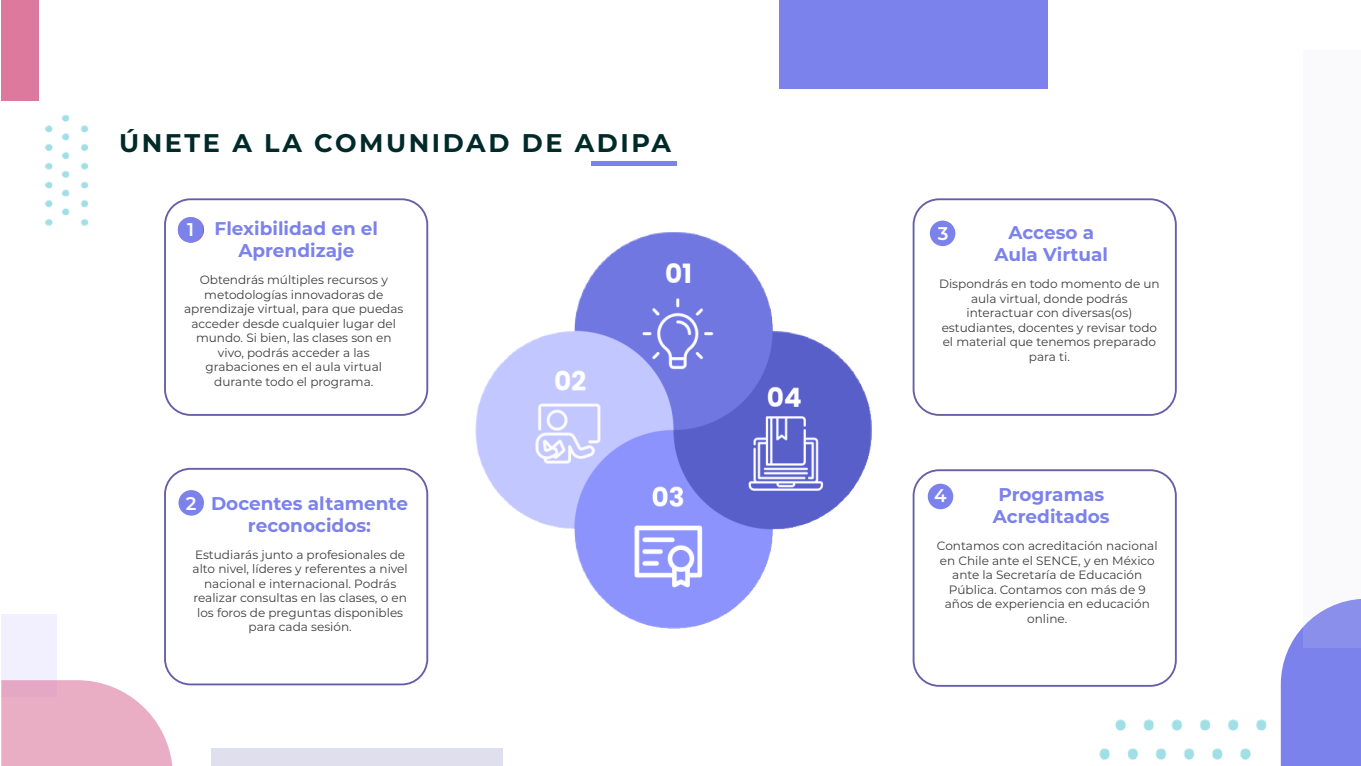
<style>
.page{position:relative;width:1361px;height:766px;background:#fff}
.page>*{position:absolute;margin:0;border:0;box-sizing:border-box;transform-origin:0 0}
.t1{font:700 25.5px "Montserrat";letter-spacing:.1em;color:#002a29}
.t2{font:700 18.5px/22px "Montserrat";color:#7c82eb;text-align:center}
.t3{font:600 18.25px "Montserrat";color:#fff}
.t4{font:12px/14.5px "Montserrat";color:#3d3d3d;text-align:center}
</style>
<div class="page">
<div style="left:912px;top:469px;width:264px;height:217px;border:2px solid #655fa7;border-radius:26px"></div>
<div style="left:178px;top:490px;width:26px;height:25px;background:#7c82eb;border-radius:50%"></div>
<div style="left:164px;top:467px;width:264px;height:218px;border:2px solid #655fa7;border-radius:26px"></div>
<div style="left:927px;top:483px;width:26px;height:26px;background:#7c82eb;border-radius:50%"></div>
<div style="left:930px;top:220px;width:25px;height:26px;background:#7c82eb;border-radius:50%"></div>
<div style="left:912px;top:198px;width:264px;height:218px;border:2px solid #655fa7;border-radius:26px"></div>
<img style="left:1099px;top:719px;width:167px;height:41px">
<img style="left:45px;top:115px;width:43px;height:110px">
<img style="left:178px;top:217px;width:25px;height:25px">
<div style="left:178px;top:217px;width:25px;height:25px;background:#7c82eb;border-radius:50%"></div>
<img style="left:475px;top:232px;width:396px;height:396px">
<div style="left:1280px;top:627px;width:81px;height:138px;background:#7c82eb"></div>
<svg style="left:1303px;top:599px;width:58px;height:49px;fill:#8a8feb"></svg>
<div style="left:779px;top:0;width:268px;height:89px;background:#7c82eb"></div>
<div style="left:1px;top:0;width:38px;height:101px;background:#dc799d"></div>
<div style="left:591px;top:161px;width:85px;height:5px;background:#7c82eb"></div>
<div style="left:1px;top:614px;width:56px;height:82px;background:#f2f0ff"></div>
<svg style="left:1px;top:680px;width:171px;height:85px;background:#ecb8cb"></svg>
<div style="left:211px;top:748px;width:291px;height:17px;background:#e0dfed"></div>
<div style="left:164px;top:198px;width:264px;height:218px;border:2px solid #655fa7;border-radius:26px"></div>
<h1 class="t1" style="left:119px;top:124px;width:553px">ÚNETE A LA COMUNIDAD DE ADIPA</h1>
<h3 class="t3" style="left:187px;top:217px;width:8px">1</h3>
<h2 class="t2" style="left:215px;top:216px;width:165px">Flexibilidad en el<br>Aprendizaje</h2>
<p class="t4" style="left:184px;top:272px;width:221px">Obtendrás múltiples recursos y metodologías innovadoras de aprendizaje virtual, para que puedas acceder desde cualquier lugar del mundo. Si bien, las clases son en vivo, podrás acceder a las grabaciones en el aula virtual durante todo el programa.</p>
<h2 class="t2" style="left:211px;top:491px;width:198px">Docentes altamente reconocidos:</h2>
<p class="t4" style="left:193px;top:546px;width:217px">Estudiarás junto a profesionales de alto nivel, líderes y referentes a nivel nacional e internacional. Podrás realizar consultas en las clases, o en los foros de preguntas disponibles para cada sesión.</p>
<h3 class="t3" style="left:186px;top:490px;width:12px">2</h3>
<h2 class="t2" style="left:994px;top:220px;width:115px">Acceso a<br>Aula Virtual</h2>
<p class="t4" style="left:939px;top:276px;width:222px">Dispondrás en todo momento de un aula virtual, donde podrás interactuar con diversas(os) estudiantes, docentes y revisar todo el material que tenemos preparado para ti.</p>
<h3 class="t3" style="left:938px;top:220px;width:12px">3</h3>
<h2 class="t2" style="left:993px;top:482px;width:118px;text-align:left">Programas<br>Acreditados</h2>
<h3 class="t3" style="left:934px;top:483px;width:14px">4</h3>
<p class="t4" style="left:937px;top:538px;width:222px">Contamos con acreditación nacional en Chile ante el SENCE, y en México ante la Secretaría de Educación<br>Pública. Contamos con más de 9 años de experiencia en educación online.</p>
</div>
